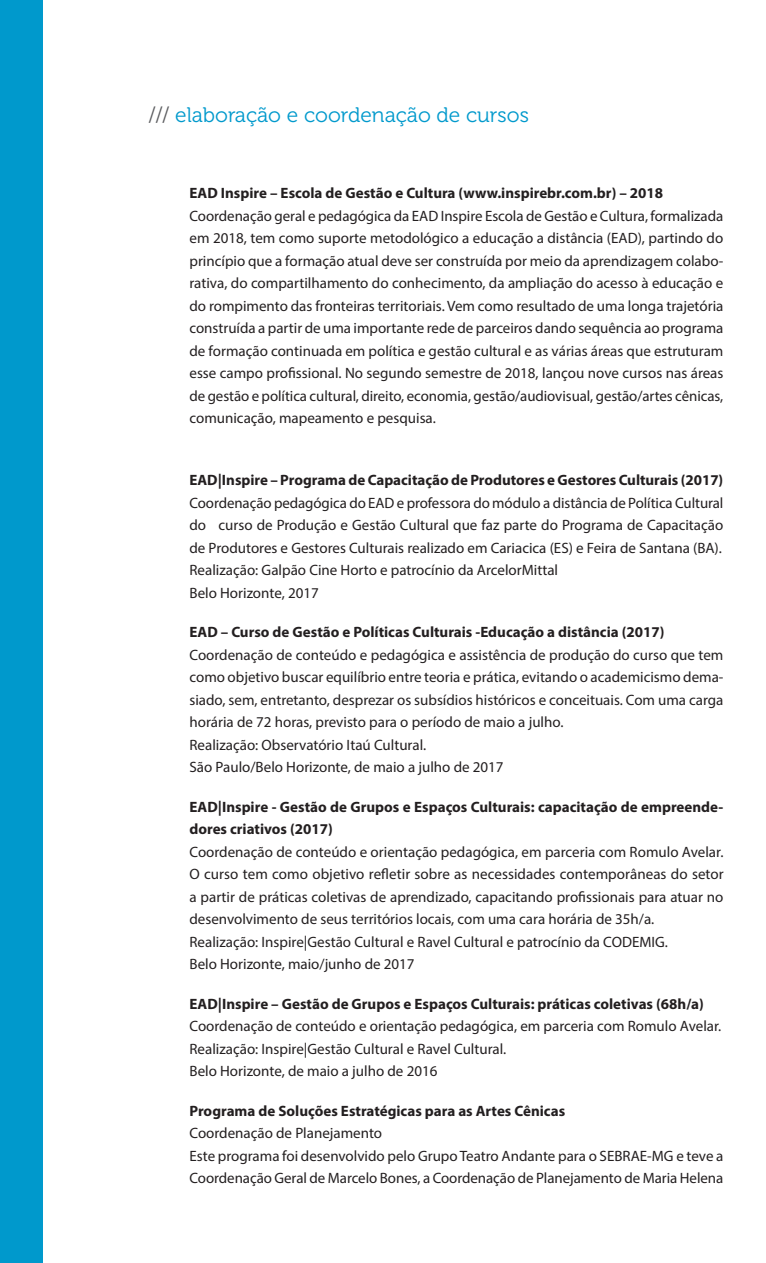
<style>
.page{position:relative;width:766px;height:1263px;background:#fff}
.page>*{position:absolute;margin:0;border:0;box-sizing:border-box;transform-origin:0 0}
.Título_de_seção{font:21px "Museo 300";color:#09c}
.Corpo{font:15px/22.5px "Myriad Pro";color:#231f20;text-align:justify}
.Corpo_-_Bold{font:700 15px/22.5px "Myriad Pro";color:#231f20}
.Corpo-2{font:700 15px "Myriad Pro";color:#231f20}
.s1{color:#5a5b5e}
</style>
<div class="page">
<div style="left:0;top:0;width:43px;height:1263px;background:#09c"></div>
<p class="Título_de_seção" style="left:149px;top:104px;width:381px"><span class="s1">///</span> elaboração e coordenação de cursos</p>
<p class="Corpo-2" style="left:189px;top:183px;width:475px">EAD Inspire – Escola de Gestão e Cultura (www.inspirebr.com.br) – 2018</p>
<p class="Corpo" style="left:189px;top:204px;width:535px">Coordenação geral e pedagógica da EAD Inspire Escola de Gestão e Cultura, formalizada em 2018, tem como suporte metodológico a educação a distância (EAD), partindo do princípio que a formação atual deve ser construída por meio da aprendizagem colabo&shy;rativa, do compartilhamento do conhecimento, da ampliação do acesso à educação e do rompimento das fronteiras territoriais. Vem como resultado de uma longa trajetória construída a partir de uma importante rede de parceiros dando sequência ao programa de formação continuada em política e gestão cultural e as várias áreas que estruturam esse campo profissional. No segundo semestre de 2018, lançou nove cursos nas áreas de gestão e política cultural, direito, economia, gestão/audiovisual, gestão/artes cênicas, comunicação, mapeamento e pesquisa.</p>
<p class="Corpo_-_Bold" style="left:189px;top:468px;width:535px">EAD|Inspire – Programa de Capacitação de Produtores e Gestores Culturais (2017)</p>
<p class="Corpo" style="left:189px;top:491px;width:535px">Coordenação pedagógica do EAD e professora do módulo a distância de Política Cultural do curso de Produção e Gestão Cultural que faz parte do Programa de Capacitação de Produtores e Gestores Culturais realizado em Cariacica (ES) e Feira de Santana (BA).</p>
<p class="Corpo" style="left:189px;top:559px;width:370px">Realização: Galpão Cine Horto e patrocínio da ArcelorMittal</p>
<p class="Corpo" style="left:189px;top:581px;width:131px">Belo Horizonte, 2017</p>
<p class="Corpo_-_Bold" style="left:189px;top:620px;width:476px">EAD – Curso de Gestão e Políticas Culturais -Educação a distância (2017)</p>
<p class="Corpo" style="left:189px;top:643px;width:535px">Coordenação de conteúdo e pedagógica e assistência de produção do curso que tem como objetivo buscar equilíbrio entre teoria e prática, evitando o academicismo dema&shy;siado, sem, entretanto, desprezar os subsídios históricos e conceituais. Com uma carga horária de 72 horas, previsto para o período de maio a julho.</p>
<p class="Corpo" style="left:189px;top:733px;width:238px">Realização: Observatório Itaú Cultural.</p>
<p class="Corpo" style="left:189px;top:756px;width:315px">São Paulo/Belo Horizonte, de maio a julho de 2017</p>
<p class="Corpo_-_Bold" style="left:189px;top:795px;width:535px">EAD|Inspire - Gestão de Grupos e Espaços Culturais: capacitação de empreende&shy;dores criativos (2017)</p>
<p class="Corpo" style="left:189px;top:840px;width:535px">Coordenação de conteúdo e orientação pedagógica, em parceria com Romulo Avelar.<br>O curso tem como objetivo refletir sobre as necessidades contemporâneas do setor a partir de práticas coletivas de aprendizado, capacitando profissionais para atuar no desenvolvimento de seus territórios locais, com uma cara horária de 35h/a.</p>
<p class="Corpo" style="left:189px;top:930px;width:480px">Realização: Inspire|Gestão Cultural e Ravel Cultural e patrocínio da CODEMIG.</p>
<p class="Corpo" style="left:189px;top:953px;width:226px">Belo Horizonte, maio/junho de 2017</p>
<p class="Corpo_-_Bold" style="left:189px;top:992px;width:516px">EAD|Inspire – Gestão de Grupos e Espaços Culturais: práticas coletivas (68h/a)</p>
<p class="Corpo" style="left:189px;top:1015px;width:533px">Coordenação de conteúdo e orientação pedagógica, em parceria com Romulo Avelar.</p>
<p class="Corpo" style="left:189px;top:1037px;width:318px">Realização: Inspire|Gestão Cultural e Ravel Cultural.</p>
<p class="Corpo" style="left:189px;top:1060px;width:249px">Belo Horizonte, de maio a julho de 2016</p>
<p class="Corpo_-_Bold" style="left:189px;top:1099px;width:377px">Programa de Soluções Estratégicas para as Artes Cênicas</p>
<p class="Corpo" style="left:189px;top:1122px;width:194px">Coordenação de Planejamento</p>
<p class="Corpo" style="left:189px;top:1144px;width:535px">Este programa foi desenvolvido pelo Grupo Teatro Andante para o SEBRAE-MG e teve a<br>Coordenação Geral de Marcelo Bones, a Coordenação de Planejamento de Maria Helena</p>
</div>
